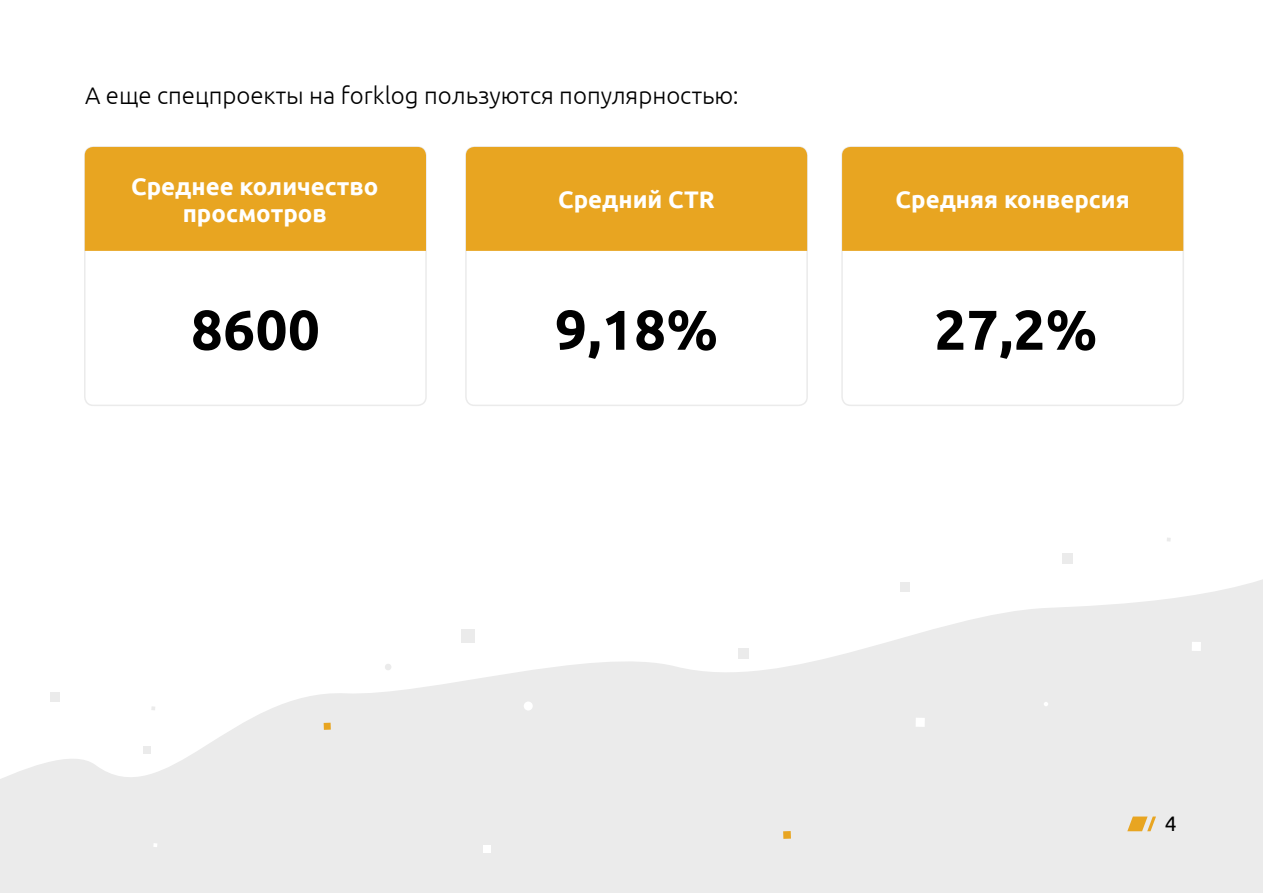
<style>
.page{position:relative;width:1263px;height:893px;background:#fff}
.page>*{position:absolute;margin:0;border:0;box-sizing:border-box;transform-origin:0 0}
.zagolovok{font:700 55.95px "Ubuntu";letter-spacing:.01em;color:#000}
.text{font:700 24px/27px "Ubuntu";color:#fff;text-align:center}
.text-2{font:300 24px "Ubuntu";color:#000}
.t1{font:21px "Ubuntu";color:#000}
</style>
<div class="page">
<svg style="left:0;top:579px;width:1263px;height:314px;fill:#ebebeb"></svg>
<svg style="left:783px;top:831px;width:8px;height:8px"></svg>
<svg style="left:324px;top:723px;width:7px;height:7px"></svg>
<div style="left:385px;top:663px;width:7px;height:7px;background:#ebebeb;border-radius:50%"></div>
<div style="left:916px;top:718px;width:9px;height:9px;background:#fff"></div>
<div style="left:1192px;top:642px;width:9px;height:9px;background:#fff"></div>
<div style="left:524px;top:701px;width:9px;height:10px;background:#fff;border-radius:50%"></div>
<svg style="left:1044px;top:702px;width:4px;height:4px"></svg>
<div style="left:84px;top:146px;width:343px;height:260px;border:2px solid #ebebeb;border-radius:9px"></div>
<div style="left:465px;top:146px;width:343px;height:260px;border:2px solid #ebebeb;border-radius:9px"></div>
<div style="left:841px;top:146px;width:343px;height:260px;border:2px solid #ebebeb;border-radius:9px"></div>
<div style="left:85px;top:147px;width:341px;height:104px;background:#e8a521"></div>
<div style="left:466px;top:147px;width:341px;height:104px;background:#e8a521"></div>
<div style="left:842px;top:147px;width:341px;height:104px;background:#e8a521"></div>
<svg style="left:1127px;top:816px;width:29px;height:15px"></svg>
<svg style="left:151px;top:706px;width:4px;height:4px"></svg>
<svg style="left:1167px;top:538px;width:4px;height:4px"></svg>
<svg style="left:153px;top:843px;width:4px;height:4px"></svg>
<div style="left:461px;top:629px;width:13px;height:13px;background:#ebebeb"></div>
<div style="left:50px;top:692px;width:10px;height:9px;background:#ebebeb"></div>
<div style="left:901px;top:583px;width:9px;height:9px;background:#ebebeb"></div>
<div style="left:143px;top:746px;width:8px;height:8px;background:#ebebeb"></div>
<div style="left:484px;top:845px;width:7px;height:8px;background:#fff"></div>
<div style="left:738px;top:648px;width:10px;height:11px;background:#ebebeb"></div>
<div style="left:1062px;top:553px;width:11px;height:11px;background:#ebebeb"></div>
<p class="text-2" style="left:85px;top:81px;width:655px">А еще спецпроекты на forklog пользуются популярностью:</p>
<p class="text" style="left:131px;top:172px;width:249px">Среднее количество просмотров</p>
<p class="zagolovok" style="left:191px;top:296px;width:130px">8600</p>
<p class="text" style="left:558px;top:186px;width:158px">Средний CTR</p>
<p class="zagolovok" style="left:555px;top:296px;width:164px">9,18%</p>
<p class="text" style="left:896px;top:186px;width:236px">Средняя конверсия</p>
<p class="zagolovok" style="left:934px;top:296px;width:164px">27,2%</p>
<p class="t1" style="left:1165px;top:811px;width:13px">4</p>
</div>
